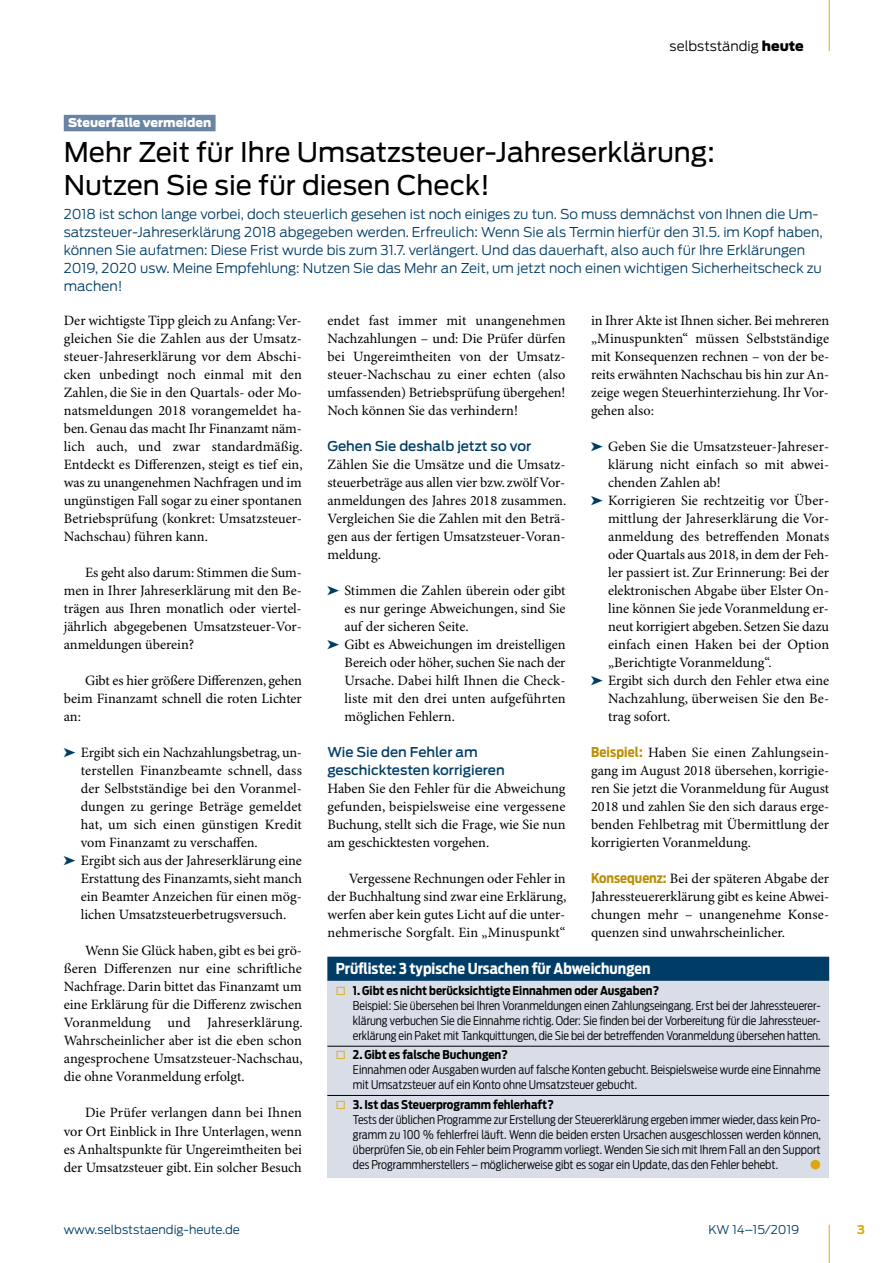
<style>
.page{position:relative;width:893px;height:1263px;background:#fff}
.page>*{position:absolute;margin:0;border:0;box-sizing:border-box;transform-origin:0 0}
.t1{font:27px/33px "Antenna";color:#000}
.t2{font:700 15px "Antenna Cond";color:#fff}
.t3{font:14.25px/18px "Minion Pro";color:#000;text-align:justify}
.t4{font:300 13.5px/18px "Antenna";color:#003d66}
.t5{font:500 13.5px/18px "Antenna";color:#003d66}
.t6{font:300 13.5px "Antenna";color:#000}
.t7{font:12.75px "Zapf Dingbats";color:#dba70c}
.t8{font:300 12px/15px "Antenna Cond";letter-spacing:-.005em;color:#000}
.t9{font:300 12px "Antenna";color:#003d66}
.t10{font:900 12px "Antenna";color:#fff}
.t11{font:700 12px "Antenna";color:#dba70c}
.s1{font-weight:900}
.s2{color:#003d66}
.s3{font-family:"Antenna Cond";font-weight:700;font-size:13.5px;color:#bb9006}
.s4{color:#dba70c}
.s5{font-weight:700}
</style>
<div class="page">
<hr style="left:829px;top:1225px;width:1px;height:38px;background:#dba70c">
<div style="left:64px;top:115px;width:152px;height:16px;background:#6a84a5"></div>
<div style="left:327px;top:957px;width:502px;height:221px;background:#d8dde8"></div>
<div style="left:327px;top:957px;width:502px;height:24px;background:#003d66"></div>
<hr style="left:327px;top:1046px;width:502px;height:1px;background:#000">
<hr style="left:327px;top:1095px;width:502px;height:1px;background:#000">
<hr style="left:829px;top:0;width:1px;height:51px;background:#dba70c">
<p class="t6" style="left:670px;top:40px;width:136px">selbstständig <span class="s1">heute</span></p>
<p class="t10" style="left:68px;top:117px;width:145px">Steuerfalle vermeiden</p>
<h1 class="t1" style="left:64px;top:137px;width:652px">Mehr Zeit für Ihre Umsatzsteuer-Jahreserklärung:<br>Nutzen Sie sie für diesen Check!</h1>
<p class="t4" style="left:64px;top:206px;width:760px">2018 ist schon lange vorbei, doch steuerlich gesehen ist noch einiges zu tun. So muss demnächst von Ihnen die Um&shy;satzsteuer-Jahreserklärung 2018 abgegeben werden. Erfreulich: Wenn Sie als Termin hierfür den 31.5. im Kopf haben, können Sie aufatmen: Diese Frist wurde bis zum 31.7. verlängert. Und das dauerhaft, also auch für Ihre Erklärungen 2019, 2020 usw. Meine Empfehlung: Nutzen Sie das Mehr an Zeit, um jetzt noch einen wichtigen Sicherheitscheck zu machen!</p>
<p class="t3" style="left:64px;top:313px;width:240px">Der wichtigste Tipp gleich zu Anfang: Ver&shy;gleichen Sie die Zahlen aus der Umsatz&shy;steuer-Jahreserklärung vor dem Abschi&shy;cken unbedingt noch einmal mit den Zahlen, die Sie in den Quartals- oder Mo&shy;natsmeldungen 2018 vorangemeldet ha - ben. Genau das macht Ihr Finanzamt näm&shy;lich auch, und zwar standardmäßig.<br>Entdeckt es Differenzen, steigt es tief ein, was zu unangenehmen Nachfragen und im ungünstigen Fall sogar zu einer spontanen Betriebsprüfung (konkret: Umsatzsteuer-Nachschau) führen kann.</p>
<p class="t3" style="left:64px;top:565px;width:240px;text-indent:21px">Es geht also darum: Stimmen die Sum&shy;men in Ihrer Jahreserklärung mit den Be&shy;trägen aus Ihren monatlich oder viertel&shy;jährlich abgegebenen Umsatzsteuer-Vor&shy;anmeldungen überein?</p>
<p class="t3" style="left:64px;top:673px;width:240px;text-indent:21px">Gibt es hier größere Differenzen, gehen beim Finanzamt schnell die roten Lichter an:</p>
<p class="t3" style="left:64px;top:745px;width:240px"><span class="s2">➤</span> Ergibt sich ein Nachzahlungsbetrag, un-</p>
<p class="t3" style="left:81px;top:763px;width:223px">terstellen Finanzbeamte schnell, dass</p>
<p class="t3" style="left:81px;top:781px;width:223px">der Selbstständige bei den Voranmel-</p>
<p class="t3" style="left:81px;top:799px;width:223px">dungen zu geringe Beträge gemeldet</p>
<p class="t3" style="left:81px;top:817px;width:223px">hat, um sich einen günstigen Kredit</p>
<p class="t3" style="left:81px;top:835px;width:179px">vom Finanzamt zu verschaffen.</p>
<p class="t3" style="left:64px;top:853px;width:240px"><span class="s2">➤</span> Ergibt sich aus der Jahreserklärung eine</p>
<p class="t3" style="left:81px;top:871px;width:223px">Erstattung des Finanzamts, sieht manch</p>
<p class="t3" style="left:81px;top:889px;width:223px">ein Beamter Anzeichen für einen mög-</p>
<p class="t3" style="left:81px;top:907px;width:207px">lichen Umsatzsteuerbetrugsversuch.</p>
<p class="t3" style="left:64px;top:943px;width:240px;text-indent:21px">Wenn Sie Glück haben, gibt es bei grö&shy;ßeren Differenzen nur eine schriftliche Nachfrage. Darin bittet das Finanzamt um eine Erklärung für die Differenz zwischen Voranmeldung und Jahreserklärung.<br>Wahrscheinlicher aber ist die eben schon angesprochene Umsatzsteuer-Nachschau, die ohne Voranmeldung erfolgt.</p>
<p class="t3" style="left:64px;top:1105px;width:240px;text-indent:21px">Die Prüfer verlangen dann bei Ihnen vor Ort Einblick in Ihre Unterlagen, wenn es Anhaltspunkte für Ungereimtheiten bei der Umsatzsteuer gibt. Ein solcher Besuch</p>
<p class="t3" style="left:591px;top:313px;width:240px">in Ihrer Akte ist Ihnen sicher. Bei mehreren „Minuspunkten“ müssen Selbstständige mit Konsequenzen rechnen – von der be&shy;reits erwähnten Nachschau bis hin zur An&shy;zeige wegen Steuerhinterziehung. Ihr Vor&shy;gehen also:</p>
<p class="t3" style="left:591px;top:439px;width:240px"><span class="s2">➤</span> Geben Sie die Umsatzsteuer-Jahreser-</p>
<p class="t3" style="left:608px;top:457px;width:223px">klärung nicht einfach so mit abwei-</p>
<p class="t3" style="left:608px;top:475px;width:114px">chenden Zahlen ab!</p>
<p class="t3" style="left:591px;top:493px;width:240px"><span class="s2">➤</span> Korrigieren Sie rechtzeitig vor Über-</p>
<p class="t3" style="left:608px;top:511px;width:223px">mittlung der Jahreserklärung die Vor-</p>
<p class="t3" style="left:608px;top:529px;width:223px">anmeldung des betreffenden Monats</p>
<p class="t3" style="left:608px;top:547px;width:223px">oder Quartals aus 2018, in dem der Feh-</p>
<p class="t3" style="left:608px;top:565px;width:223px">ler passiert ist. Zur Erinnerung: Bei der</p>
<p class="t3" style="left:608px;top:583px;width:223px">elektronischen Abgabe über Elster On-</p>
<p class="t3" style="left:608px;top:601px;width:222px">line können Sie jede Voranmeldung er-</p>
<p class="t3" style="left:608px;top:619px;width:223px">neut korrigiert abgeben. Setzen Sie dazu</p>
<p class="t3" style="left:608px;top:637px;width:223px">einfach einen Haken bei der Option</p>
<p class="t3" style="left:608px;top:655px;width:165px">„Berichtigte Voranmeldung“.</p>
<p class="t3" style="left:591px;top:673px;width:240px"><span class="s2">➤</span> Ergibt sich durch den Fehler etwa eine</p>
<p class="t3" style="left:608px;top:691px;width:223px">Nachzahlung, überweisen Sie den Be-</p>
<p class="t3" style="left:608px;top:709px;width:64px">trag sofort.</p>
<p class="t3" style="left:591px;top:745px;width:240px"><span class="s3">Beispiel:</span> Haben Sie einen Zahlungsein&shy;gang im August 2018 übersehen, korrigie&shy;ren Sie jetzt die Voranmeldung für August 2018 und zahlen Sie den sich daraus erge&shy;benden Fehlbetrag mit Übermittlung der korrigierten Voranmeldung.</p>
<p class="t3" style="left:591px;top:871px;width:240px"><span class="s3">Konsequenz:</span> Bei der späteren Abgabe der Jahressteuererklärung gibt es keine Abwei&shy;chungen mehr – unangenehme Konse&shy;quenzen sind unwahrscheinlicher.</p>
<p class="t2" style="left:336px;top:962px;width:316px">Prüfliste: 3 typische Ursachen für Abweichungen</p>
<p class="t8" style="left:353px;top:984px;width:469px;text-indent:-17px"><span class="s4">◻</span> <span class="s5">1. Gibt es nicht berücksichtigte Einnahmen oder Ausgaben?<br></span>Beispiel: Sie übersehen bei Ihren Voranmeldungen einen Zahlungseingang. Erst bei der Jahressteuerer&shy;klärung verbuchen Sie die Einnahme richtig. Oder: Sie finden bei der Vorbereitung für die Jahressteuer&shy;erklärung ein Paket mit Tankquittungen, die Sie bei der betreffenden Voranmeldung übersehen hatten.</p>
<p class="t8" style="left:353px;top:1048px;width:469px;text-indent:-17px"><span class="s4">◻</span> <span class="s5">2. Gibt es falsche Buchungen?<br></span>Einnahmen oder Ausgaben wurden auf falsche Konten gebucht. Beispielsweise wurde eine Einnahme mit Umsatzsteuer auf ein Konto ohne Umsatzsteuer gebucht.</p>
<p class="t8" style="left:353px;top:1097px;width:469px;text-indent:-17px"><span class="s4">◻</span> <span class="s5">3. Ist das Steuerprogramm fehlerhaft?<br></span>Tests der üblichen Programme zur Erstellung der Steuererklärung ergeben immer wieder, dass kein Pro&shy;gramm zu 100 % fehlerfrei läuft. Wenn die beiden ersten Ursachen ausgeschlossen werden können, überprüfen Sie, ob ein Fehler beim Programm vorliegt. Wenden Sie sich mit Ihrem Fall an den Support des Programmherstellers – möglicherweise gibt es sogar ein Update, das den Fehler behebt.</p>
<p class="t3" style="left:327px;top:313px;width:240px">endet fast immer mit unangenehmen Nachzahlungen – und: Die Prüfer dürfen bei Ungereimtheiten von der Umsatz&shy;steuer-Nachschau zu einer echten (also umfassenden) Betriebsprüfung übergehen!<br>Noch können Sie das verhindern!</p>
<p class="t5" style="left:327px;top:438px;width:205px">Gehen Sie deshalb jetzt so vor</p>
<p class="t3" style="left:327px;top:457px;width:240px">Zählen Sie die Umsätze und die Umsatz&shy;steuerbeträge aus allen vier bzw. zwölf Vor&shy;anmeldungen des Jahres 2018 zusammen.<br>Vergleichen Sie die Zahlen mit den Beträ&shy;gen aus der fertigen Umsatzsteuer-Voran&shy;meldung.</p>
<p class="t3" style="left:327px;top:583px;width:240px"><span class="s2">➤</span> Stimmen die Zahlen überein oder gibt</p>
<p class="t3" style="left:344px;top:601px;width:223px">es nur geringe Abweichungen, sind Sie</p>
<p class="t3" style="left:344px;top:619px;width:126px">auf der sicheren Seite.</p>
<p class="t3" style="left:327px;top:637px;width:240px"><span class="s2">➤</span> Gibt es Abweichungen im dreistelligen</p>
<p class="t3" style="left:344px;top:655px;width:223px">Bereich oder höher, suchen Sie nach der</p>
<p class="t3" style="left:344px;top:673px;width:223px">Ursache. Dabei hilft Ihnen die Check-</p>
<p class="t3" style="left:344px;top:691px;width:223px">liste mit den drei unten aufgeführten</p>
<p class="t3" style="left:344px;top:709px;width:112px">möglichen Fehlern.</p>
<p class="t5" style="left:327px;top:744px;width:179px">Wie Sie den Fehler am geschicktesten korrigieren</p>
<p class="t3" style="left:327px;top:781px;width:240px">Haben Sie den Fehler für die Abweichung gefunden, beispielsweise eine vergessene Buchung, stellt sich die Frage, wie Sie nun am geschicktesten vorgehen.</p>
<p class="t3" style="left:327px;top:871px;width:240px;text-indent:21px">Vergessene Rechnungen oder Fehler in der Buchhaltung sind zwar eine Erklärung, werfen aber kein gutes Licht auf die unter&shy;nehmerische Sorgfalt. Ein „Minuspunkt“</p>
<p class="t7" style="left:811px;top:1160px;width:12px">●</p>
<p class="t9" style="left:64px;top:1225px;width:178px">www.selbststaen dig-heute.de</p>
<p class="t9" style="left:708px;top:1225px;width:93px">KW 14–15/2019</p>
<p class="t11" style="left:857px;top:1225px;width:9px">3</p>
</div>
